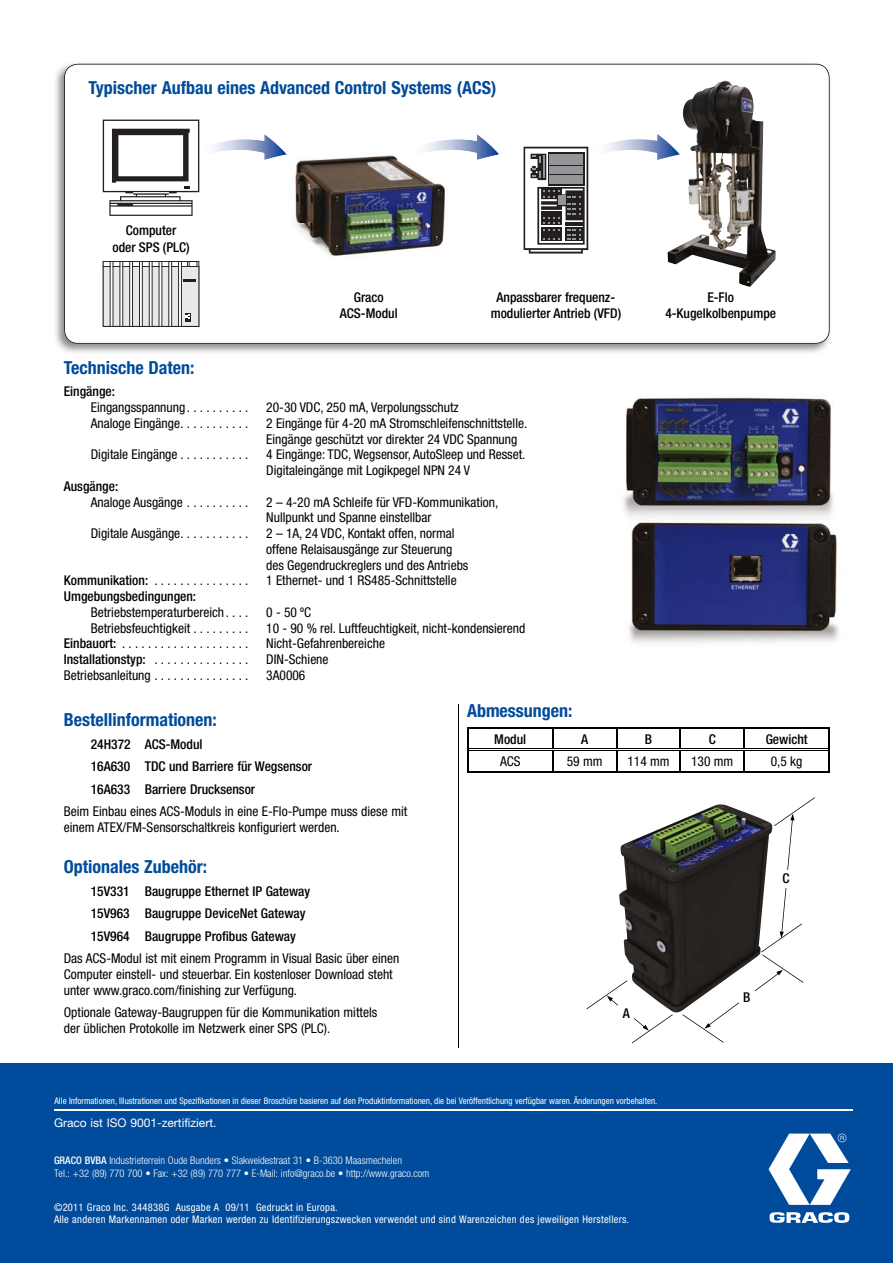
<style>
.page{position:relative;width:893px;height:1263px;background:#fff}
.page>*{position:absolute;margin:0;border:0;box-sizing:border-box;transform-origin:0 0}
.t1{font:700 condensed 18px "Helvetica Neue LT Std";color:#004b9b}
.t2{font:condensed 13.5px/15.8px "Helvetica Neue LT Std";color:#000}
.t3{font:500 condensed 13.5px/22.5px "Helvetica Neue LT Std";color:#000;text-align:center}
.t4{font:12px "Helvetica Neue LT Std";color:#fff}
.t5{font:condensed 10.5px/12px "Helvetica Neue LT Std";letter-spacing:.025em;color:#fff}
.t6{font:300 condensed 10.5px/12.6px "Helvetica Neue LT Std";color:#fff}
.t7{font:condensed 9px "Helvetica Neue LT Std";color:#fff}
.s1{font-weight:500}
.s2{font-weight:400}
</style>
<div class="page">
<div style="left:0;top:1063px;width:893px;height:200px;background:#004b9b"></div>
<svg style="left:768px;top:1133px;width:83px;height:90px"></svg>
<img style="left:619px;top:819px;width:63px;height:193px">
<svg style="left:586px;top:980px;width:87px;height:63px"></svg>
<svg style="left:682px;top:797px;width:133px;height:246px"></svg>
<img style="left:55px;top:63px;width:773px;height:290px">
<svg style="left:64px;top:64px;width:766px;height:280px"></svg>
<img style="left:668px;top:80px;width:108px;height:207px">
<img style="left:199px;top:134px;width:86px;height:26px">
<img style="left:623px;top:397px;width:210px;height:115px">
<img style="left:629px;top:536px;width:210px;height:107px">
<img style="left:625px;top:512px;width:212px;height:24px">
<svg style="left:103px;top:120px;width:96px;height:96px"></svg>
<svg style="left:103px;top:261px;width:96px;height:66px;background:#bfbfbf"></svg>
<img style="left:417px;top:134px;width:82px;height:26px">
<img style="left:589px;top:134px;width:91px;height:26px">
<img style="left:285px;top:147px;width:167px;height:115px">
<img style="left:409px;top:147px;width:43px;height:11px">
<svg style="left:524px;top:147px;width:64px;height:107px"></svg>
<hr style="left:54px;top:1110px;width:798px;height:1px;background:#fff">
<hr style="left:458px;top:704px;width:1px;height:343px;background:#000">
<hr style="left:467px;top:727px;width:86px;height:2px;background:#000">
<hr style="left:553px;top:727px;width:64px;height:2px;background:#000">
<hr style="left:617px;top:727px;width:63px;height:2px;background:#000">
<hr style="left:680px;top:727px;width:64px;height:2px;background:#000">
<hr style="left:744px;top:727px;width:86px;height:2px;background:#000">
<svg style="left:743px;top:729px;width:2px;height:19px"></svg>
<hr style="left:828px;top:729px;width:2px;height:21px;background:#000">
<svg style="left:467px;top:729px;width:1px;height:42px"></svg>
<svg style="left:552px;top:729px;width:1px;height:42px"></svg>
<svg style="left:616px;top:729px;width:1px;height:42px"></svg>
<svg style="left:680px;top:729px;width:1px;height:42px"></svg>
<hr style="left:743px;top:751px;width:2px;height:20px;background:#000">
<hr style="left:828px;top:750px;width:2px;height:21px;background:#000">
<hr style="left:467px;top:771px;width:363px;height:2px;background:#000">
<hr style="left:468px;top:748px;width:85px;height:1px;background:#000">
<hr style="left:468px;top:750px;width:85px;height:1px;background:#000">
<hr style="left:553px;top:748px;width:64px;height:1px;background:#000">
<hr style="left:553px;top:750px;width:64px;height:1px;background:#000">
<hr style="left:617px;top:748px;width:63px;height:1px;background:#000">
<hr style="left:617px;top:750px;width:63px;height:1px;background:#000">
<hr style="left:680px;top:748px;width:64px;height:1px;background:#000">
<hr style="left:680px;top:750px;width:64px;height:1px;background:#000">
<hr style="left:744px;top:748px;width:84px;height:1px;background:#000">
<hr style="left:744px;top:750px;width:84px;height:1px;background:#000">
<h1 class="t1" style="left:88px;top:81px;width:410px">Typischer Aufbau eines Advanced Control Systems (ACS)</h1>
<p class="t3" style="left:112px;top:224px;width:79px;line-height:16.2px">Computer<br>oder SPS (PLC)</p>
<p class="t3" style="left:340px;top:291px;width:59px;line-height:16.2px">Graco<br>ACS-Modul</p>
<p class="t3" style="left:665px;top:291px;width:112px;line-height:16.2px">E-Flo<br>4-Kugelkolbenpumpe</p>
<p class="t3" style="left:491px;top:291px;width:132px;line-height:16.2px">Anpassbarer frequenz&shy;modulierter Antrieb (VFD)</p>
<h1 class="t1" style="left:64px;top:361px;width:132px">Technische Daten:</h1>
<p class="t3" style="left:64px;top:382px;width:53px">Eingänge:</p>
<p class="t2" style="left:91px;top:401px;width:159px">Eingangsspannung . . . . . . . . . .</p>
<p class="t2" style="left:266px;top:401px;width:194px">20-30 VDC, 250 mA, Verpolungsschutz</p>
<p class="t2" style="left:91px;top:417px;width:159px">Analoge Eingänge . . . . . . . . . . .</p>
<p class="t2" style="left:266px;top:417px;width:263px">2 Eingänge für 4-20 mA Stromschleifenschnittstelle.<br>Eingänge geschützt vor direkter 24 VDC Spannung</p>
<p class="t2" style="left:91px;top:448px;width:159px">Digitale Eingänge . . . . . . . . . . .</p>
<p class="t2" style="left:266px;top:448px;width:261px">4 Eingänge: TDC, Wegsensor, AutoSleep und Resset.<br>Digitaleingänge mit Logikpegel NPN 24 V</p>
<p class="t3" style="left:64px;top:477px;width:56px">Ausgänge:</p>
<p class="t2" style="left:91px;top:496px;width:159px">Analoge Ausgänge . . . . . . . . . .</p>
<p class="t2" style="left:266px;top:496px;width:233px">2 – 4-20 mA Schleife für VFD-Kommunikation,<br>Nullpunkt und Spanne einstellbar</p>
<p class="t2" style="left:91px;top:527px;width:159px">Digitale Ausgänge . . . . . . . . . . .</p>
<p class="t2" style="left:266px;top:527px;width:204px">2 – 1A, 24 VDC, Kontakt offen, normal offene Relaisausgänge zur Steuerung des Gegendruckreglers und des Antriebs</p>
<p class="t2" style="left:64px;top:574px;width:186px"><span class="s1">Kommunikation:</span> . . . . . . . . . . . . . . .</p>
<p class="t2" style="left:266px;top:574px;width:192px">1 Ethernet- und 1 RS485-Schnittstelle</p>
<p class="t3" style="left:64px;top:587px;width:134px">Umgebungsbedingungen:</p>
<p class="t2" style="left:91px;top:606px;width:159px">Betriebstemperaturbereich . . . .</p>
<p class="t2" style="left:266px;top:606px;width:46px">0 - 50 ºC</p>
<p class="t2" style="left:91px;top:622px;width:159px">Betriebsfeuchtigkeit . . . . . . . . .</p>
<p class="t2" style="left:266px;top:622px;width:261px">10 - 90 % rel. Luftfeuchtigkeit, nicht-kondensierend</p>
<p class="t2" style="left:64px;top:637px;width:186px"><span class="s1">Einbauort:</span> . . . . . . . . . . . . . . . . . . . .</p>
<p class="t2" style="left:266px;top:637px;width:120px">Nicht-Gefahrenbereiche</p>
<p class="t3" style="left:64px;top:650px;width:186px">Installationstyp: <span class="s2">. . . . . . . . . . . . . . .</span></p>
<p class="t2" style="left:266px;top:653px;width:64px">DIN-Schiene</p>
<p class="t2" style="left:64px;top:669px;width:186px">Betriebsanleitung . . . . . . . . . . . . . . .</p>
<p class="t2" style="left:266px;top:669px;width:41px">3A0006</p>
<h1 class="t1" style="left:64px;top:713px;width:155px">Bestellinformationen:</h1>
<p class="t3" style="left:91px;top:734px;width:223px;text-align:left">24H372 ACS-Modul<br>16A630 TDC und Barriere für Wegsensor<br>16A633 Barriere Drucksensor</p>
<p class="t2" style="left:64px;top:805px;width:345px">Beim Einbau eines ACS-Moduls in eine E-Flo-Pumpe muss diese mit einem ATEX/FM-Sensorschaltkreis konfiguriert werden.</p>
<h1 class="t1" style="left:64px;top:860px;width:145px">Optionales Zubehör:</h1>
<p class="t3" style="left:91px;top:881px;width:221px;text-align:left">15V331 Baugruppe Ethernet IP Gateway<br>15V963 Baugruppe DeviceNet Gateway<br>15V964 Baugruppe Profibus Gateway</p>
<p class="t2" style="left:64px;top:952px;width:337px">Das ACS-Modul ist mit einem Programm in Visual Basic über einen<br>Computer einstell- und steuerbar. Ein kostenloser Download steht unter www.graco.com/finishing zur Verfügung.</p>
<p class="t2" style="left:64px;top:1006px;width:315px">Optionale Gateway-Baugruppen für die Kommunikation mittels der üblichen Protokolle im Netzwerk einer SPS (PLC).</p>
<h1 class="t1" style="left:467px;top:704px;width:107px">Abmessungen:</h1>
<p class="t3" style="left:494px;top:729px;width:33px">Modul</p>
<p class="t3" style="left:581px;top:729px;width:9px">A</p>
<p class="t3" style="left:645px;top:729px;width:9px">B</p>
<p class="t3" style="left:709px;top:729px;width:9px">C</p>
<p class="t3" style="left:766px;top:729px;width:43px">Gewicht</p>
<p class="t2" style="left:500px;top:755px;width:22px">ACS</p>
<p class="t2" style="left:567px;top:755px;width:37px">59 mm</p>
<p class="t2" style="left:627px;top:755px;width:44px">114 mm</p>
<p class="t2" style="left:691px;top:755px;width:44px">130 mm</p>
<p class="t2" style="left:771px;top:755px;width:33px">0,5 kg</p>
<p class="t3" style="left:782px;top:869px;width:9px">C</p>
<p class="t3" style="left:743px;top:987px;width:9px">B</p>
<p class="t3" style="left:623px;top:1004px;width:9px">A</p>
<p class="t7" style="left:54px;top:1097px;width:604px">Alle Informationen, Illustrationen und Spezifikationen in dieser Broschüre basieren auf den Produktinformationen, die bei Veröffentlichung verfügbar waren. Änderungen vorbehalten.</p>
<p class="t4" style="left:54px;top:1118px;width:164px">Graco ist ISO 9001-zertifiziert.</p>
<p class="t6" style="left:54px;top:1155px;width:377px"><span class="s1">GRACO BVBA</span> Industrieterrein Oude Bunders • Slakweidestraat 31 • B-3630 Maasmechelen<br>Tel.: +32 (89) 770 700 • Fax: +32 (89) 770 777 • E-Mail: info@graco.be • http://www.graco.com</p>
<p class="t5" style="left:54px;top:1202px;width:577px">©2011 Graco Inc. 344838G Ausgabe A 09/11 Gedruckt in Europa.<br>Alle anderen Markennamen oder Marken werden zu Identifizierungszwecken verwendet und sind Warenzeichen des jeweiligen Herstellers.</p>
</div>
